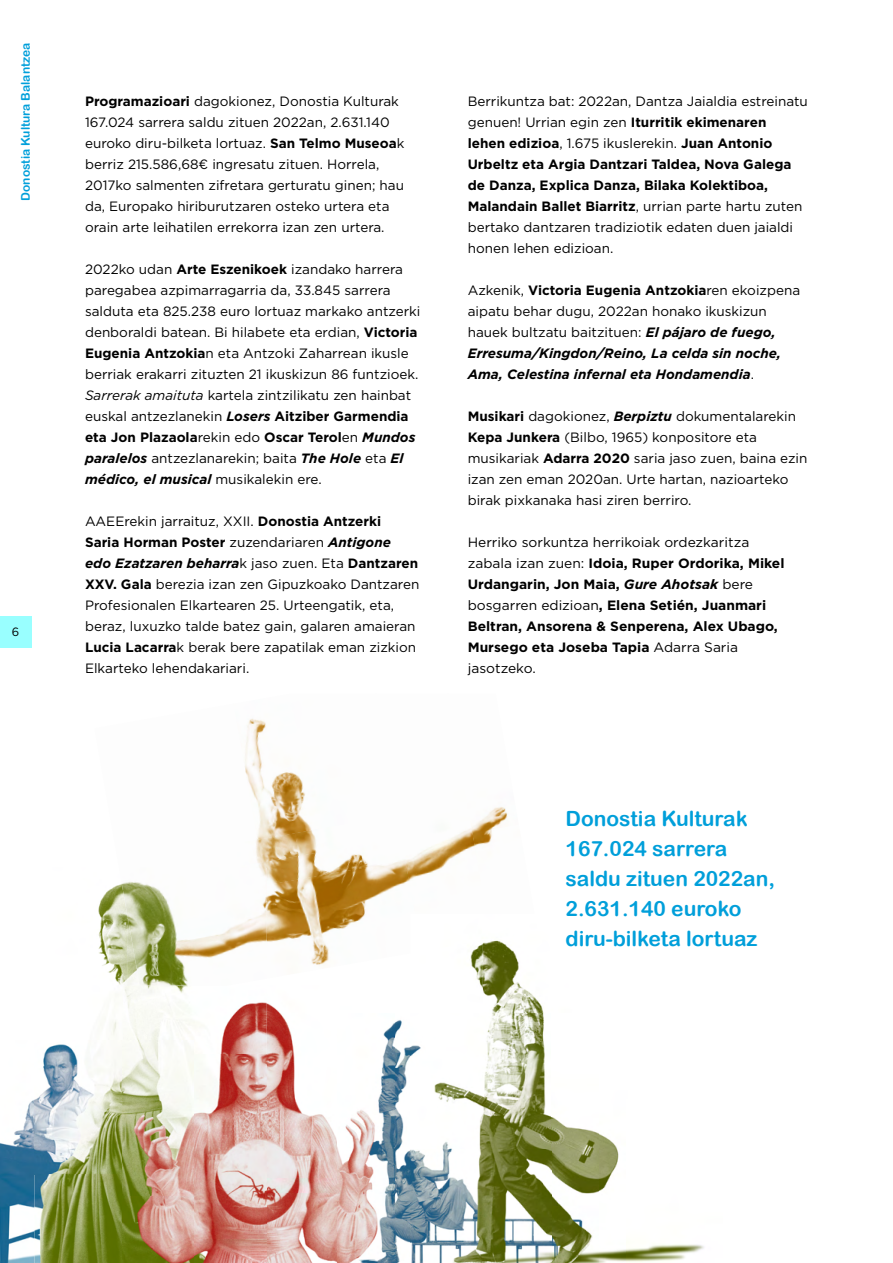
<style>
.page{position:relative;width:893px;height:1263px;background:#fff}
.page>*{position:absolute;margin:0;border:0;box-sizing:border-box;transform-origin:0 0}
.Txt_destacado{font:21px/30px "Arial Rounded MT Bold";color:#009fda}
.Cuerpo_de_texto{font:13.5px/21px "Gotham";color:#000}
.Cuerpo_de_texto-2{font:700 13.5px/21px "Gotham";color:#000}
.Cuerpo_de_texto-3{font:italic 700 13.5px/21px "Gotham";color:#000}
.t1{font:12px "Arial Rounded MT Bold";color:#009fda}
.t2{font:12px "Gotham";color:#000;scale:.96 1}
.s1{font-weight:700}
.s2{font-style:italic}
.s3{font-weight:700;font-style:italic}
.s4{font-weight:400;font-style:normal}
.s5{font-style:normal}
.s6{font-weight:400}
</style>
<div class="page">
<div style="left:0;top:616px;width:31px;height:31px;background:#9ff"></div>
<img style="left:0;top:1099px;width:35px;height:164px">
<img style="left:395px;top:1020px;width:15px;height:243px">
<img style="left:245px;top:718px;width:60px;height:97px">
<img style="left:407px;top:840px;width:41px;height:37px">
<img style="left:448px;top:807px;width:60px;height:54px">
<img style="left:257px;top:815px;width:59px;height:23px">
<img style="left:256px;top:838px;width:149px;height:30px">
<img style="left:267px;top:860px;width:148px;height:105px">
<img style="left:98px;top:885px;width:21px;height:151px">
<img style="left:35px;top:1044px;width:88px;height:130px">
<img style="left:35px;top:1174px;width:88px;height:89px">
<img style="left:119px;top:868px;width:148px;height:118px">
<img style="left:267px;top:1003px;width:70px;height:190px">
<img style="left:267px;top:1193px;width:70px;height:70px">
<img style="left:337px;top:1022px;width:58px;height:241px">
<img style="left:123px;top:986px;width:144px;height:69px">
<img style="left:193px;top:1055px;width:74px;height:208px">
<img style="left:123px;top:1040px;width:70px;height:223px">
<img style="left:140px;top:986px;width:86px;height:14px">
<img style="left:483px;top:953px;width:61px;height:61px">
<img style="left:627px;top:1244px;width:77px;height:18px">
<img style="left:410px;top:953px;width:73px;height:37px">
<img style="left:599px;top:1134px;width:28px;height:129px">
<img style="left:410px;top:1014px;width:189px;height:249px">
<img style="left:410px;top:914px;width:105px;height:39px">
<p class="t1" style="left:18px;top:201px;width:160px;rotate:-90deg">Donostia Kultura Balantzea</p>
<p class="t2" style="left:12px;top:624px;width:9px">6</p>
<p class="Cuerpo_de_texto" style="left:85px;top:90px;width:321px"><span class="s1">Programazioari</span> dagokionez, Donostia Kulturak 167.024 sarrera saldu zituen 2022an, 2.631.140 euroko diru-bilketa lortuaz. <span class="s1">San Telmo Museoa</span>k berriz 215.586,68€ ingresatu zituen. Horrela, 2017ko salmenten zifretara gerturatu ginen; hau da, Europako hiriburutzaren osteko urtera eta orain arte leihatilen errekorra izan zen urtera.</p>
<p class="Cuerpo_de_texto" style="left:85px;top:259px;width:337px">2022ko udan <span class="s1">Arte Eszenikoek</span> izandako harrera paregabea azpimarragarria da, 33.845 sarrera salduta eta 825.238 euro lortuaz markako antzerki denboraldi batean. Bi hilabete eta erdian, <span class="s1">Victoria Eugenia Antzokia</span>n eta Antzoki Zaharrean ikusle berriak erakarri zituzten 21 ikuskizun 86 funtzioek.<br><span class="s2">Sarrerak amaituta</span> kartela zintzilikatu zen hainbat euskal antzezlanekin <span class="s3">Losers</span> <span class="s1">Aitziber Garmendia eta Jon Plazaola</span>rekin edo <span class="s1">Oscar Terol</span>en <span class="s3">Mundos paralelos</span> antzezlanarekin; baita <span class="s3">The Hole</span> eta <span class="s3">El médico, el musical</span> musikalekin ere.</p>
<p class="Cuerpo_de_texto" style="left:85px;top:511px;width:336px">AAEErekin jarraituz, XXII. <span class="s1">Donostia Antzerki<br>Saria Horman Poster</span> zuzendariaren <span class="s3">Antigone edo Ezatzaren beharra</span>k jaso zuen. Eta <span class="s1">Dantzaren XXV. Gala</span> berezia izan zen Gipuzkoako Dantzaren Profesionalen Elkartearen 25. Urteengatik, eta, beraz, luxuzko talde batez gain, galaren amaieran <span class="s1">Lucia Lacarra</span>k berak bere zapatilak eman zizkion Elkarteko lehendakariari.</p>
<p class="Cuerpo_de_texto" style="left:468px;top:91px;width:342px">Berrikuntza bat: 2022an, Dantza Jaialdia estreinatu genuen! Urrian egin zen <span class="s1">Iturritik ekimenaren<br>lehen edizioa</span>, 1.675 ikuslerekin. <span class="s1">Juan Antonio Urbeltz eta Argia Dantzari Taldea, Nova Galega de Danza, Explica Danza, Bilaka Kolektiboa, Malandain Ballet Biarritz</span>, urrian parte hartu zuten bertako dantzaren tradiziotik edaten duen jaialdi honen lehen edizioan.</p>
<p class="Cuerpo_de_texto-3" style="left:468px;top:280px;width:334px"><span class="s4">Azkenik,</span> <span class="s5">Victoria Eugenia Antzokia</span><span class="s4">ren ekoizpena aipatu behar dugu, 2022an honako ikuskizun hauek bultzatu baitzituen:</span> El pájaro de fuego, Erresuma/Kingdon/Reino, La celda sin noche, Ama, Celestina infernal eta Hondamendia<span class="s4">.</span></p>
<p class="Cuerpo_de_texto" style="left:468px;top:406px;width:341px"><span class="s1">Musikari</span> dagokionez, <span class="s3">Berpiztu</span> dokumentalarekin <span class="s1">Kepa Junkera</span> (Bilbo, 1965) konpositore eta musikariak <span class="s1">Adarra 2020</span> saria jaso zuen, baina ezin izan zen eman 2020an. Urte hartan, nazioarteko birak pixkanaka hasi ziren berriro.</p>
<p class="Cuerpo_de_texto-2" style="left:468px;top:532px;width:318px"><span class="s6">Herriko sorkuntza herrikoiak ordezkaritza zabala izan zuen:</span> Idoia, Ruper Ordorika, Mikel Urdangarin, Jon Maia, <span class="s2">Gure Ahotsak</span> <span class="s6">bere bosgarren edizioan</span>, Elena Setién, Juanmari Beltran, Ansorena &amp; Senperena, Alex Ubago, Mursego eta Joseba Tapia <span class="s6">Adarra Saria jasotzeko.</span></p>
<p class="Txt_destacado" style="left:566px;top:803px;width:211px">Donostia Kulturak<br>167.024 sarrera saldu zituen 2022an,<br>2.631.140 euroko diru-bilketa lortuaz</p>
</div>
